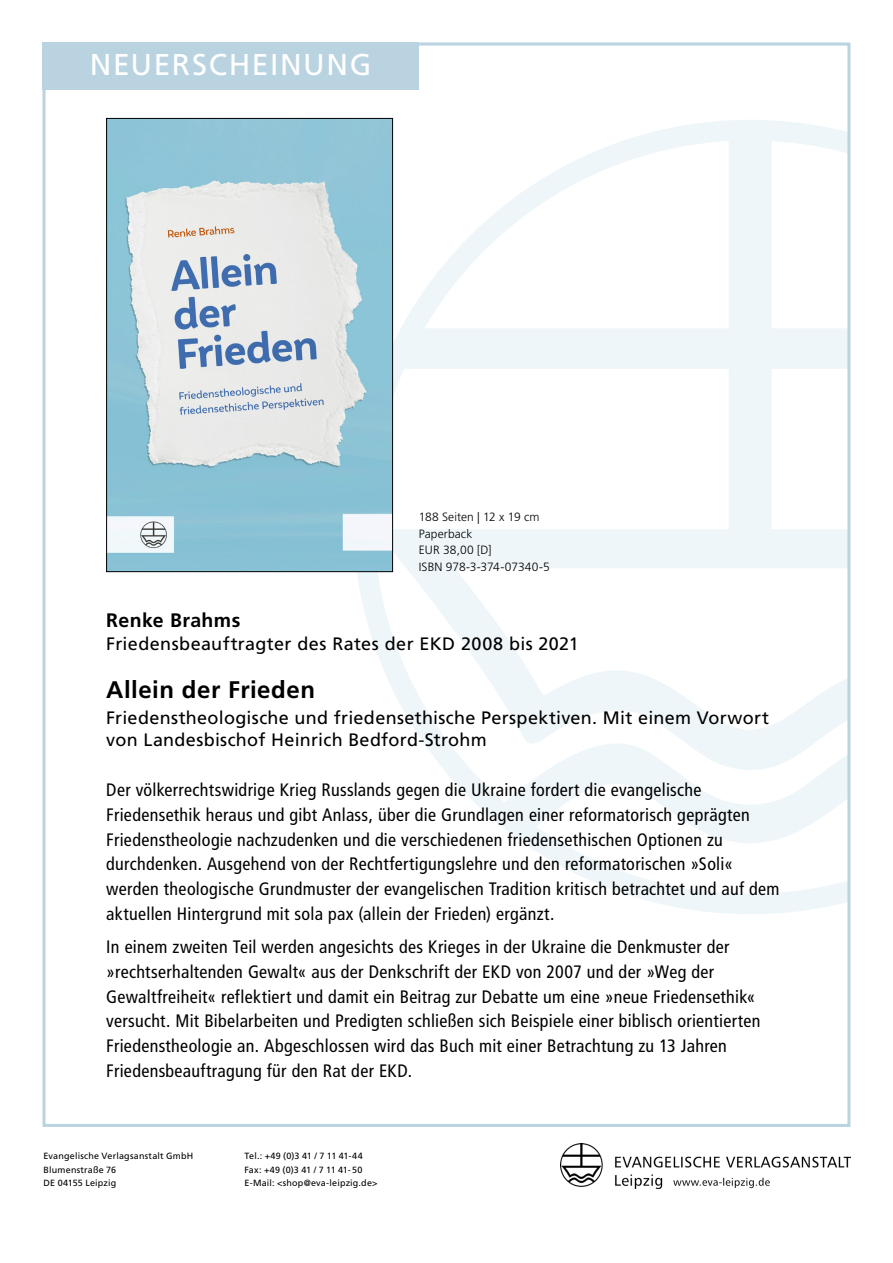
<style>
.page{position:relative;width:893px;height:1263px;background:#fff}
.page>*{position:absolute;margin:0;border:0;box-sizing:border-box;transform-origin:0 0}
.t1{font:30px "Frutiger LT Pro";letter-spacing:.05em;color:#fff}
.t2{font:700 24px "Frutiger LT Pro";letter-spacing:.02em;color:#000}
.t3{font:700 19.5px "Frutiger LT Pro";letter-spacing:.02em;color:#000}
.t4{font:condensed 18px/24.8px "Frutiger LT Pro";letter-spacing:.015em;color:#000}
.t5{font:18px/21.6px "Frutiger LT Pro";letter-spacing:.015em;color:#000}
.t6{font:300 12px/16.5px "Frutiger LT Pro";letter-spacing:.005em;color:#000}
.t7{font:9px/13.5px "Frutiger LT Pro";letter-spacing:.02em;color:#000}
</style>
<div class="page">
<svg style="left:353px;top:120px;width:493px;height:794px"></svg>
<div style="left:43px;top:43px;width:376px;height:47px;background:#b9d3e1"></div>
<img style="left:108px;top:120px;width:283px;height:450px">
<div style="left:106px;top:118px;width:287px;height:454px;border:1px solid #000"></div>
<img style="left:560px;top:1144px;width:290px;height:44px">
<h1 class="t1" style="left:90px;top:47px;width:283px">NEUERSCHEINUNG</h1>
<p class="t6" style="left:419px;top:509px;width:133px">188 Seiten | 12 x 19 cm<br>Paperback<br>EUR 38,00 [D]<br>ISBN 978-3-374-07340-5</p>
<p class="t3" style="left:106px;top:609px;width:136px">Renke Brahms</p>
<p class="t5" style="left:106px;top:633px;width:474px">Friedensbeauftragter des Rates der EKD 2008 bis 2021</p>
<h2 class="t2" style="left:106px;top:676px;width:210px">Allein der Frieden</h2>
<p class="t5" style="left:106px;top:707px;width:664px">Friedenstheologische und friedensethische Perspektiven. Mit einem Vorwort von Landesbischof Heinrich Bedford-Strohm</p>
<p class="t4" style="left:106px;top:777px;width:675px">Der völkerrechtswidrige Krieg Russlands gegen die Ukraine fordert die evangelische Friedensethik heraus und gibt Anlass, über die Grundlagen einer reformatorisch geprägten Friedenstheologie nachzudenken und die verschiedenen friedensethischen Optionen zu durchdenken. Ausgehend von der Rechtfertigungslehre und den reformatorischen »Soli« werden theologische Grundmuster der evangelischen Tradition kritisch betrachtet und auf dem aktuellen Hintergrund mit sola pax (allein der Frieden) ergänzt.</p>
<p class="t4" style="left:106px;top:934px;width:656px">In einem zweiten Teil werden angesichts des Krieges in der Ukraine die Denkmuster der »rechtserhaltenden Gewalt« aus der Denkschrift der EKD von 2007 und der »Weg der Gewaltfreiheit« reflektiert und damit ein Beitrag zur Debatte um eine »neue Friedensethik« versucht. Mit Bibelarbeiten und Predigten schließen sich Beispiele einer biblisch orientierten Friedenstheologie an. Abgeschlossen wird das Buch mit einer Betrachtung zu 13 Jahren Friedensbeauftragung für den Rat der EKD.</p>
<p class="t7" style="left:44px;top:1149px;width:151px">Evangelische Verlagsanstalt GmbH<br>Blumenstraße 76<br>DE 04155 Leipzig</p>
<p class="t7" style="left:244px;top:1149px;width:135px">Tel.: +49 (0)3 41 / 7 11 41-44<br>Fax: +49 (0)3 41 / 7 11 41-50<br>E-Mail: &lt;shop@eva-leipzig.de&gt;</p>
</div>
